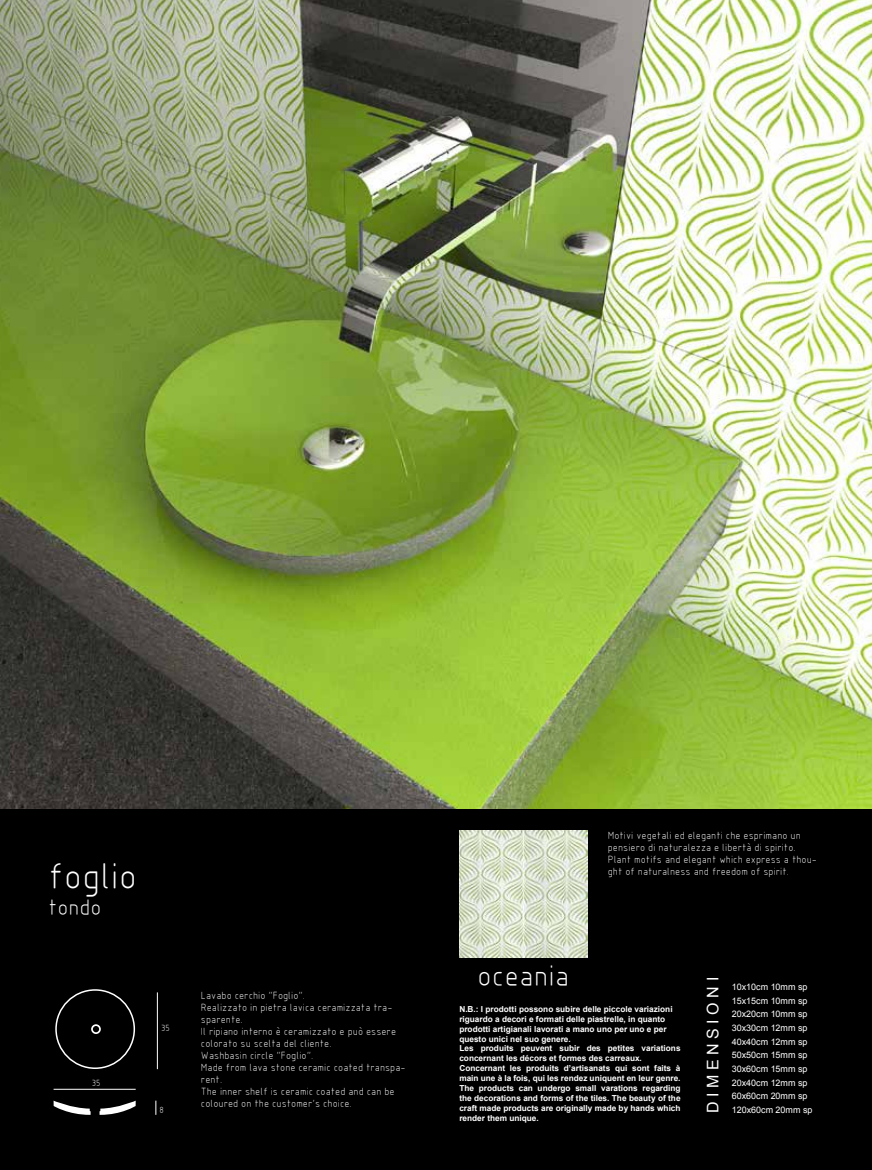
<style>
.page{position:relative;width:872px;height:1170px;background:#fff}
.page>*{position:absolute;margin:0;border:0;box-sizing:border-box;transform-origin:0 0}
.t1{font:37.5px "SW Isop 1";color:#fff}
.t2{font:30px "SW Isop 1";color:#fff}
.t3{font:22.5px "SW Isop 1";color:#fff}
.t4{font:16.05px "Arial";letter-spacing:.285em;color:#fff}
.t5{font:10.5px/12px "SW Isop 1";color:#fff}
.t6{font:9px/13.6px "Arial";color:#fff;text-align:justify}
.t7{font:9px "SW Isop 1";color:#fff}
.t8{font:700 8.25px/9.9px "Arial";color:#fff}
</style>
<div class="page">
<img style="left:0;top:0;width:872px;height:809px">
<div style="left:0;top:809px;width:872px;height:360px;background:#000"></div>
<img style="left:459px;top:830px;width:128px;height:127px">
<div style="left:55px;top:989px;width:80px;height:79px;border:2px solid #fff;border-radius:50%"></div>
<div style="left:91px;top:1024px;width:10px;height:9px;border:2px solid #fff;border-radius:50%"></div>
<svg style="left:156px;top:1100px;width:1px;height:14px"></svg>
<hr style="left:157px;top:992px;width:1px;height:77px;background:#fff">
<hr style="left:54px;top:1088px;width:82px;height:1px;background:#fff">
<svg style="left:54px;top:1101px;width:37px;height:13px"></svg>
<svg style="left:99px;top:1100px;width:37px;height:14px"></svg>
<h1 class="t1" style="left:48px;top:852px;width:91px">foglio</h1>
<h3 class="t3" style="left:48px;top:892px;width:55px">tondo</h3>
<p class="t7" style="left:92px;top:1077px;width:10px">35</p>
<p class="t7" style="left:161px;top:1021px;width:10px">35</p>
<p class="t7" style="left:160px;top:1104px;width:6px">8</p>
<p class="t5" style="left:201px;top:988px;width:206px">Lavabo cerchio "Foglio".<br>Realizzato in pietra lavica ceramizzata tra&shy;sparente.<br>Il ripiano interno è ceramizzato e può essere colorato su scelta del cliente.<br>Washbasin circle "Foglio".<br>Made from lava stone ceramic coated transpa&shy;rent.<br>The inner shelf is ceramic coated and can be coloured on the customer's choice.</p>
<p class="t5" style="left:608px;top:829px;width:211px">Motivi vegetali ed eleganti che esprimano un pensiero di naturalezza e libertà di spirito.<br>Plant motifs and elegant which express a thou&shy;ght of naturalness and freedom of spirit.</p>
<h2 class="t2" style="left:477px;top:956px;width:94px">oceania</h2>
<p class="t8" style="left:459px;top:1004px;width:223px">N.B.: I prodotti possono subire delle piccole variazioni riguardo a decori e formati delle piastrelle, in quanto prodotti artigianali lavorati a mano uno per uno e per questo unici nel suo genere.<br>Les produits peuvent subir des petites variations concernant les décors et formes des carreaux.<br>Concernant les produits d’artisanats qui sont faits à main une à la fois, qui les rendez uniquent en leur genre.<br>The products can undergo small varations regarding the decorations and forms of the tiles. The beauty of the craft made products are originally made by hands which render them unique.</p>
<h3 class="t4" style="left:706px;top:1112px;width:137px;rotate:-90deg">DIMENSIONI</h3>
<p class="t6" style="left:732px;top:981px;width:77px">10x10cm 10mm sp 15x15cm 10mm sp 20x20cm 10mm sp 30x30cm 12mm sp 40x40cm 12mm sp 50x50cm 15mm sp 30x60cm 15mm sp 20x40cm 12mm sp 60x60cm 20mm sp</p>
<p class="t6" style="left:732px;top:1103px;width:82px">120x60cm 20mm sp</p>
</div>
